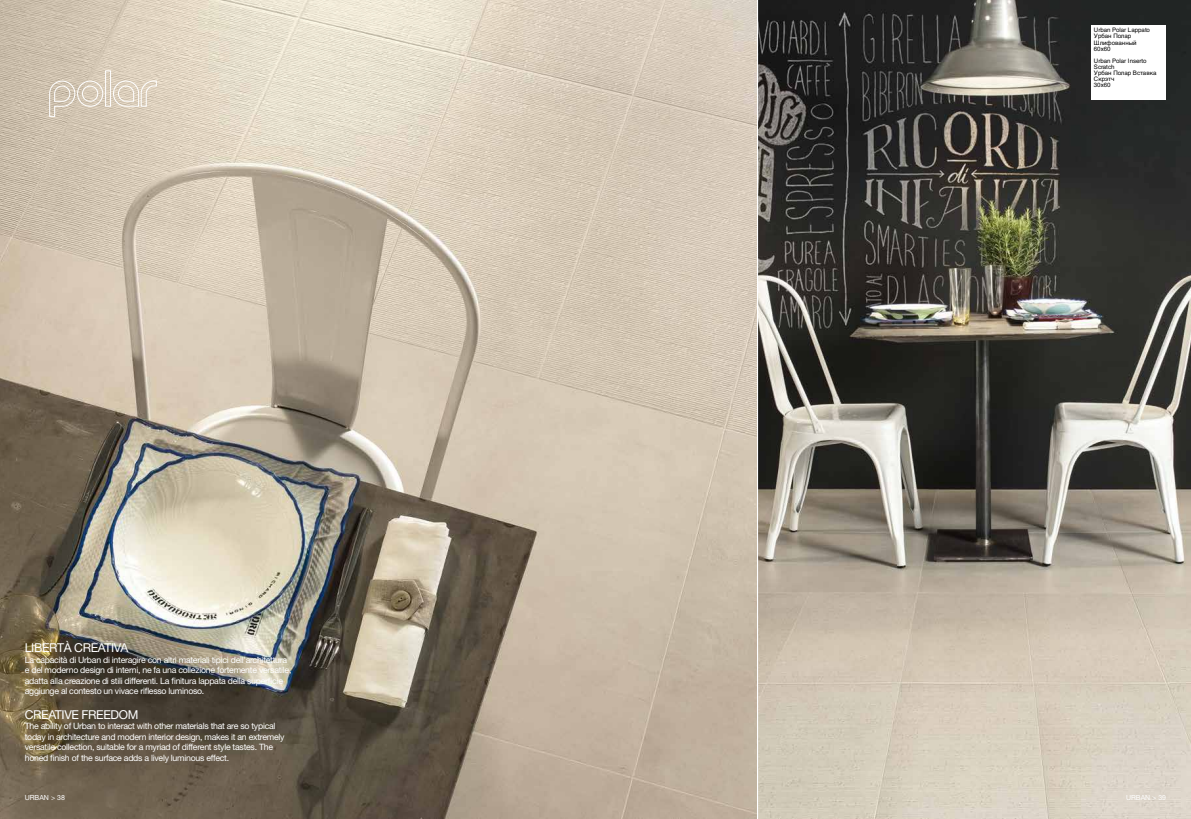
<style>
.page{position:relative;width:1191px;height:819px;background:#fff}
.page>*{position:absolute;margin:0;border:0;box-sizing:border-box;transform-origin:0 0}
.t1{font:12.25px "Helvetica Neue";letter-spacing:-.03em;color:#fff}
.t2{font:8.75px/10.5px "Helvetica Neue";letter-spacing:-.03em;color:#fff}
.t3{font:7px "Helvetica Neue";color:#fff}
.t4{font:6.12px/6.1px "Helvetica Cyr Upright";color:#000}
</style>
<div class="page">
<img style="left:0;top:0;width:755px;height:819px">
<svg style="left:755px;top:0;width:436px;height:819px"></svg>
<svg style="left:49px;top:80px;width:55px;height:37px"></svg>
<div style="left:105px;top:70px;width:6px;height:37px;border:1px solid #fff"></div>
<svg style="left:113px;top:80px;width:44px;height:27px"></svg>
<div style="left:1091px;top:25px;width:75px;height:74px;background:#fff"></div>
<h1 class="t1" style="left:25px;top:640px;width:105px">LIBERTÀ CREATIVA</h1>
<p class="t2" style="left:25px;top:654px;width:268px">La capacità di Urban di interagire con altri materiali tipici dell’architettura e del moderno design di interni, ne fa una collezione fortemente versatile, adatta alla creazione di stili differenti. La finitura lappata della superficie aggiunge al contesto un vivace riflesso luminoso.</p>
<h1 class="t1" style="left:25px;top:707px;width:115px">CREATIVE FREEDOM</h1>
<p class="t2" style="left:25px;top:720px;width:261px">The ability of Urban to interact with other materials that are so typical today in architecture and modern interior design, makes it an extremely versatile collection, suitable for a myriad of different style tastes. The honed finish of the surface adds a lively luminous effect.</p>
<p class="t4" style="left:1094px;top:27px;width:58px">Urban Polar Lappato<br>Урбан Полар<br>Шлифованный<br>60x60</p>
<p class="t4" style="left:1094px;top:58px;width:64px">Urban Polar Inserto<br>Scratch<br>Урбан Полар Вставка<br>Скрэтч<br>30x60</p>
<p class="t3" style="left:25px;top:793px;width:42px">URBAN &gt; 38</p>
<p class="t3" style="left:1126px;top:793px;width:42px">URBAN &gt; 39</p>
</div>
